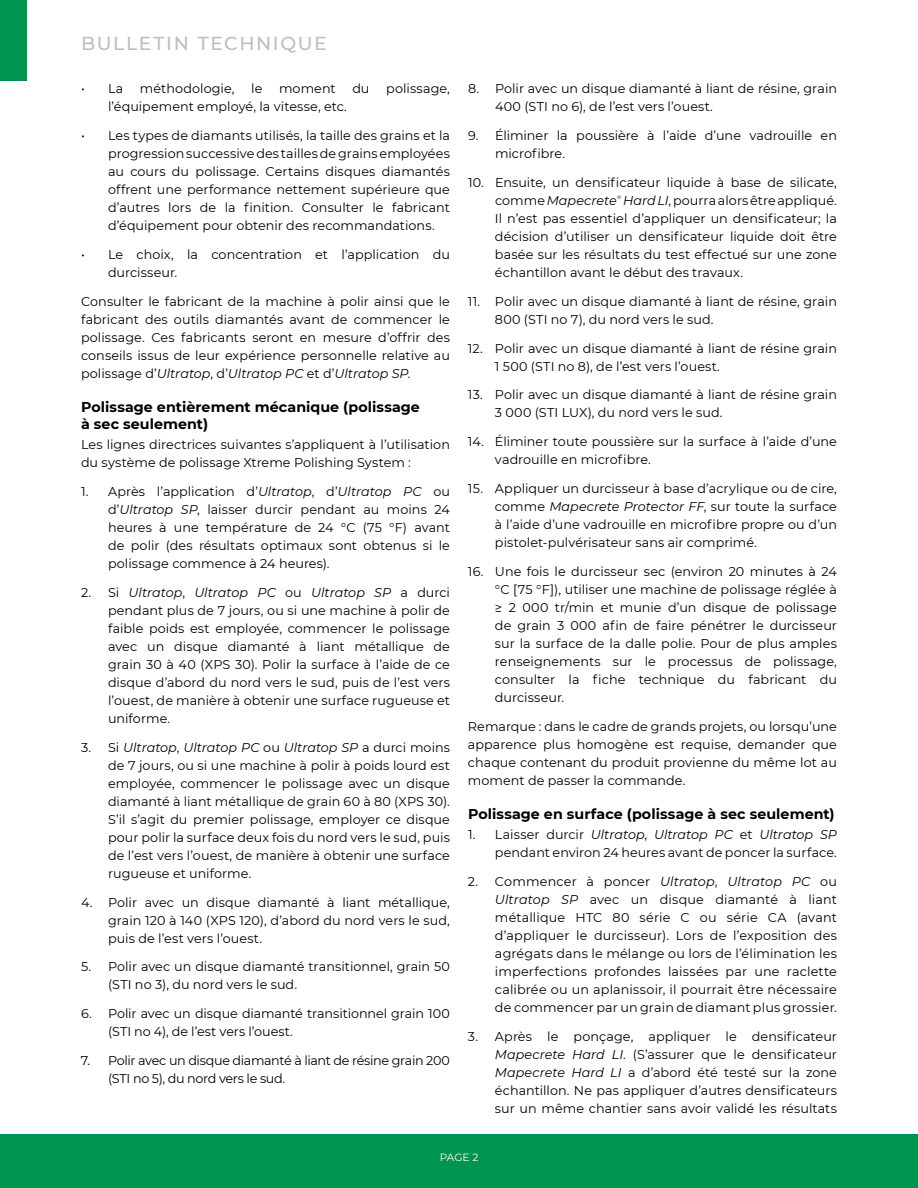
<style>
.page{position:relative;width:918px;height:1188px;background:#fff}
.page>*{position:absolute;margin:0;border:0;box-sizing:border-box;transform-origin:0 0}
.t1{font:500 18.75px "Montserrat";letter-spacing:.085em;color:#bcbec0}
.t2{font:700 14.25px/17.1px "Montserrat";letter-spacing:.005em;color:#000}
.t3{font:12.75px/18px "Montserrat";letter-spacing:.005em;color:#000;text-align:justify}
.t4{font:12.75px/18px "Montserrat";letter-spacing:-.03em;color:#000}
.t5{font:10.5px "Montserrat";color:#fff}
.t6{font:5.25px "Montserrat";color:#000}
.s1{font-style:italic}
</style>
<div class="page">
<div style="left:0;top:1134px;width:918px;height:54px;background:#00954e"></div>
<div style="left:0;top:0;width:27px;height:81px;background:#00954e"></div>
<h1 class="t1" style="left:81px;top:30px;width:247px">BULLETIN TECHNIQUE</h1>
<p class="t3" style="left:81px;top:79px;width:44px">• La</p>
<p class="t3" style="left:140px;top:79px;width:96px">méthodologie,</p>
<p class="t3" style="left:251px;top:79px;width:13px">le</p>
<p class="t3" style="left:279px;top:79px;width:58px">moment</p>
<p class="t3" style="left:352px;top:79px;width:19px">du</p>
<p class="t3" style="left:386px;top:79px;width:65px">polissage,</p>
<p class="t3" style="left:108px;top:97px;width:241px">l’équipement employé, la vitesse, etc.</p>
<p class="t3" style="left:108px;top:126px;width:344px;text-indent:-27px">• Les types de diamants utilisés, la taille des grains et la progression successive des tailles de grains employées au cours du polissage. Certains disques diamantés offrent une performance nettement supérieure que d’autres lors de la finition. Consulter le fabricant d’équipement pour obtenir des recommandations.</p>
<p class="t3" style="left:108px;top:245px;width:343px;text-indent:-27px">• Le choix, la concentration et l’application du durcisseur.</p>
<p class="t3" style="left:81px;top:292px;width:371px">Consulter le fabricant de la machine à polir ainsi que le fabricant des outils diamantés avant de commencer le polissage. Ces fabricants seront en mesure d’offrir des conseils issus de leur expérience personnelle relative au polissage d’<span class="s1">Ultratop</span>, d’<span class="s1">Ultratop PC</span> et d’<span class="s1">Ultratop SP</span>.</p>
<p class="t2" style="left:81px;top:398px;width:340px">Polissage entièrement mécanique (polissage à sec seulement)</p>
<p class="t3" style="left:81px;top:435px;width:370px">Les lignes directrices suivantes s’appliquent à l’utilisation du système de polissage Xtreme Polishing System :</p>
<p class="t3" style="left:108px;top:482px;width:344px;text-indent:-27px">1. Après l’application d’<span class="s1">Ultratop</span>, d’<span class="s1">Ultratop PC</span> ou d’<span class="s1">Ultratop SP</span>, laisser durcir pendant au moins 24 heures à une température de 24 °C (75 °F) avant de polir (des résultats optimaux sont obtenus si le polissage commence à 24 heures).</p>
<p class="t3" style="left:108px;top:583px;width:344px;text-indent:-27px">2. Si <span class="s1">Ultratop</span>, <span class="s1">Ultratop PC</span> ou <span class="s1">Ultratop SP</span> a durci pendant plus de 7 jours, ou si une machine à polir de faible poids est employée, commencer le polissage avec un disque diamanté à liant métallique de grain 30 à 40 (XPS 30). Polir la surface à l’aide de ce disque d’abord du nord vers le sud, puis de l’est vers l’ouest, de manière à obtenir une surface rugueuse et uniforme.</p>
<p class="t3" style="left:108px;top:738px;width:344px;text-indent:-27px">3. Si <span class="s1">Ultratop</span>, <span class="s1">Ultratop PC</span> ou <span class="s1">Ultratop SP</span> a durci moins de 7 jours, ou si une machine à polir à poids lourd est employée, commencer le polissage avec un disque diamanté à liant métallique de grain 60 à 80 (XPS 30).<br>S’il s’agit du premier polissage, employer ce disque pour polir la surface deux fois du nord vers le sud, puis de l’est vers l’ouest, de manière à obtenir une surface rugueuse et uniforme.</p>
<p class="t3" style="left:108px;top:893px;width:344px;text-indent:-27px">4. Polir avec un disque diamanté à liant métallique, grain 120 à 140 (XPS 120), d’abord du nord vers le sud, puis de l’est vers l’ouest.</p>
<p class="t3" style="left:108px;top:957px;width:344px;text-indent:-27px">5. Polir avec un disque diamanté transitionnel, grain 50 (STI no 3), du nord vers le sud.</p>
<p class="t3" style="left:108px;top:1004px;width:344px;text-indent:-27px">6. Polir avec un disque diamanté transitionnel grain 100 (STI no 4), de l’est vers l’ouest.</p>
<p class="t4" style="left:108px;top:1051px;width:344px;text-indent:-27px">7. Polir avec un disque diamanté à liant de résine grain 200 (STI no 5), du nord vers le sud.</p>
<p class="t3" style="left:495px;top:79px;width:344px;text-indent:-27px">8. Polir avec un disque diamanté à liant de résine, grain<br>400 (STI no 6), de l’est vers l’ouest.</p>
<p class="t3" style="left:495px;top:126px;width:343px;text-indent:-27px">9. Éliminer la poussière à l’aide d’une vadrouille en microfibre.</p>
<p class="t3" style="left:495px;top:173px;width:344px;text-indent:-27px">10. Ensuite, un densificateur liquide à base de silicate, comme <span class="s1">Mapecrete</span></p>
<p class="t6" style="left:617px;top:193px;width:6px">®</p>
<p class="t3" style="left:495px;top:191px;width:344px;text-indent:128px"><span class="s1">Hard LI</span>, pourra alors être appliqué.<br>Il n’est pas essentiel d’appliquer un densificateur; la décision d’utiliser un densificateur liquide doit être basée sur les résultats du test effectué sur une zone échantillon avant le début des travaux.</p>
<p class="t3" style="left:495px;top:292px;width:344px;text-indent:-27px">11. Polir avec un disque diamanté à liant de résine, grain<br>800 (STI no 7), du nord vers le sud.</p>
<p class="t3" style="left:495px;top:339px;width:344px;text-indent:-27px">12. Polir avec un disque diamanté à liant de résine grain<br>1 500 (STI no 8), de l’est vers l’ouest.</p>
<p class="t3" style="left:495px;top:385px;width:344px;text-indent:-27px">13. Polir avec un disque diamanté à liant de résine grain<br>3 000 (STI LUX), du nord vers le sud.</p>
<p class="t3" style="left:495px;top:432px;width:344px;text-indent:-27px">14. Éliminer toute poussière sur la surface à l’aide d’une vadrouille en microfibre.</p>
<p class="t3" style="left:495px;top:479px;width:344px;text-indent:-27px">15. Appliquer un durcisseur à base d’acrylique ou de cire, comme <span class="s1">Mapecrete Protector FF</span>, sur toute la surface à l’aide d’une vadrouille en microfibre propre ou d’un pistolet-pulvérisateur sans air comprimé.</p>
<p class="t3" style="left:495px;top:562px;width:344px;text-indent:-27px">16. Une fois le durcisseur sec (environ 20 minutes à 24 °C [75 °F]), utiliser une machine de polissage réglée à ≥ 2 000 tr/min et munie d’un disque de polissage de grain 3 000 afin de faire pénétrer le durcisseur sur la surface de la dalle polie. Pour de plus amples renseignements sur le processus de polissage, consulter la fiche technique du fabricant du durcisseur.</p>
<p class="t3" style="left:468px;top:717px;width:371px">Remarque : dans le cadre de grands projets, ou lorsqu’une apparence plus homogène est requise, demander que chaque contenant du produit provienne du même lot au moment de passer la commande.</p>
<p class="t2" style="left:468px;top:805px;width:368px">Polissage en surface (polissage à sec seulement)</p>
<p class="t3" style="left:468px;top:825px;width:370px;text-align:right">1. Laisser durcir <span class="s1">Ultratop</span>, <span class="s1">Ultratop PC</span> et <span class="s1">Ultratop SP </span>pendant environ 24 heures avant de poncer la surface.</p>
<p class="t3" style="left:495px;top:872px;width:344px;text-indent:-27px">2. Commencer à poncer <span class="s1">Ultratop</span>, <span class="s1">Ultratop PC</span> ou <span class="s1">Ultratop SP</span> avec un disque diamanté à liant métallique HTC 80 série C ou série CA (avant d’appliquer le durcisseur). Lors de l’exposition des agrégats dans le mélange ou lors de l’élimination les imperfections profondes laissées par une raclette calibrée ou un aplanissoir, il pourrait être nécessaire de commencer par un grain de diamant plus grossier.</p>
<p class="t3" style="left:495px;top:1027px;width:344px;text-indent:-27px">3. Après le ponçage, appliquer le densificateur <span class="s1">Mapecrete Hard LI</span>. (S’assurer que le densificateur <span class="s1">Mapecrete Hard LI</span> a d’abord été testé sur la zone échantillon. Ne pas appliquer d’autres densificateurs sur un même chantier sans avoir validé les résultats</p>
<p class="t5" style="left:440px;top:1150px;width:40px">PAGE 2</p>
</div>
